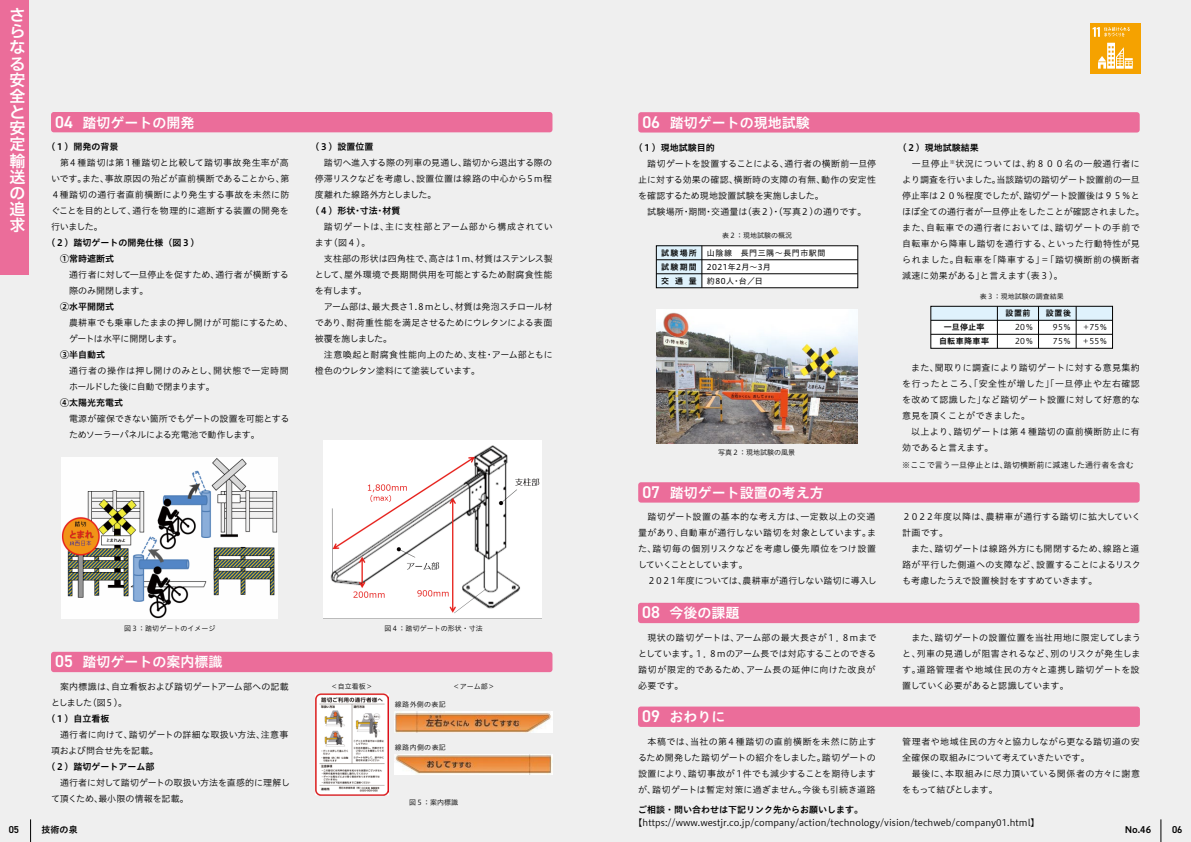
<style>
.page{position:relative;width:1191px;height:842px;background:#efefef}
.page>*{position:absolute;margin:0;border:0;box-sizing:border-box;transform-origin:0 0}
.t1{font:16px/16.2px "Hiragino UD Sans F Std W6";color:#fff;text-align:justify}
.t2{font:14px "Hiragino UD Sans Std W6";color:#fff}
.t3{font:600 10px "DIN2014";color:#000}
.t4{font:9px/16px "Hiragino UD Sans Std N W3";letter-spacing:.005em;color:#000}
.t5{font:9px/16px "Hiragino UD Sans Std N W3";letter-spacing:.035em;color:#000}
.t6{font:9px/16px "Hiragino UD Sans Std N W6";color:#000}
.t7{font:9px/16px "Hiragino UD Sans Std N W3";letter-spacing:-.03em;color:#000}
.t8{font:9px/16px "Hiragino UD Sans Std N W3";letter-spacing:-.02em;color:#000}
.t9{font:9px/16px "Hiragino UD Sans Std N W3";letter-spacing:.04em;color:#000}
.t10{font:9px/16px "Hiragino UD Sans Std N W3";letter-spacing:.025em;color:#000}
.t11{font:8px/14px "Hiragino UD Sans Std N W3";letter-spacing:.015em;color:#000}
.t12{font:8px/14px "Hiragino UD Sans Std N W4";letter-spacing:.06em;color:#000}
.t13{font:8px/14px "Hiragino UD Sans Std N W6";letter-spacing:.07em;color:#000;text-align:justify}
.t14{font:8px/14px "Hiragino UD Sans Std N W6";letter-spacing:.045em;color:#000;text-align:center}
.t15{font:7px "Hiragino UD Sans Std N W3";color:#000}
.t16{font:7px "Hiragino UD Sans Std N W3";letter-spacing:.045em;color:#000}
.t17{font:7px "Hiragino UD Sans Std N W3";letter-spacing:.05em;color:#000}
.s1{font-family:"DIN2014";font-weight:600;font-size:17px}
</style>
<div class="page">
<svg style="left:30px;top:819px;width:1px;height:23px"></svg>
<svg style="left:1160px;top:819px;width:1px;height:23px"></svg>
<div style="left:51px;top:652px;width:501px;height:20px;background:#eb6d9a;border-radius:3px"></div>
<div style="left:638px;top:112px;width:501px;height:21px;background:#eb6d9a;border-radius:3px"></div>
<div style="left:51px;top:112px;width:501px;height:20px;background:#eb6d9a;border-radius:3px"></div>
<img style="left:315px;top:693px;width:73px;height:103px">
<img style="left:395px;top:754px;width:157px;height:21px">
<img style="left:395px;top:712px;width:158px;height:20px">
<div style="left:1089px;top:23px;width:51px;height:51px;background:#f5a200"></div>
<svg style="left:1098px;top:43px;width:34px;height:26px"></svg>
<svg style="left:1092px;top:27px;width:37px;height:10px"></svg>
<img style="left:62px;top:457px;width:216px;height:162px">
<img style="left:324px;top:441px;width:217px;height:178px">
<div style="left:659px;top:246px;width:198px;height:42px;background:#fff"></div>
<div style="left:656px;top:246px;width:46px;height:42px;background:#dff2fc"></div>
<hr style="left:656px;top:259px;width:201px;height:1px;background:#000">
<hr style="left:656px;top:273px;width:201px;height:1px;background:#000">
<hr style="left:701px;top:246px;width:1px;height:42px;background:#000">
<div style="left:638px;top:482px;width:501px;height:21px;background:#eb6d9a;border-radius:3px"></div>
<div style="left:638px;top:603px;width:501px;height:20px;background:#eb6d9a;border-radius:3px"></div>
<div style="left:638px;top:706px;width:502px;height:21px;background:#eb6d9a;border-radius:3px"></div>
<div style="left:930px;top:306px;width:182px;height:42px;background:#fff"></div>
<div style="left:930px;top:306px;width:182px;height:14px;background:#dff2fc"></div>
<hr style="left:930px;top:320px;width:182px;height:1px;background:#000">
<hr style="left:930px;top:334px;width:182px;height:1px;background:#000">
<hr style="left:997px;top:306px;width:1px;height:42px;background:#000">
<hr style="left:1038px;top:306px;width:1px;height:42px;background:#000">
<hr style="left:1075px;top:306px;width:1px;height:42px;background:#000">
<div style="left:930px;top:306px;width:182px;height:43px;border:1px solid #000"></div>
<img style="left:656px;top:309px;width:201px;height:135px">
<div style="left:0;top:0;width:29px;height:275px;background:#eb6d9a"></div>
<h1 class="t1" style="left:9px;top:6px;width:17px">さらなる安全と安定輸送の追求</h1>
<h2 class="t2" style="left:55px;top:112px;width:141px"><span class="s1">04</span> 踏切ゲートの開発</h2>
<h2 class="t2" style="left:642px;top:112px;width:169px"><span class="s1">06</span> 踏切ゲートの現地試験</h2>
<p class="t6" style="left:47px;top:138px;width:73px">（１）開発の背景</p>
<p class="t4" style="left:51px;top:154px;width:240px;text-align:justify;text-indent:9px">第４種踏切は第１種踏切と比較して踏切事故発生率が高いです。また、事故原因の殆どが直前横断であることから、第４種踏切の通行者直前横断により発生する事故を未然に防ぐことを目的として、通行を物理的に遮断する装置の開発を行いました。　</p>
<p class="t6" style="left:60px;top:234px;width:141px;text-indent:-14px">（２）踏切ゲートの開発仕様（図３）<br>①常時遮断式</p>
<p class="t4" style="left:69px;top:266px;width:221px">通行者に対して一旦停止を促すため、通行者が横断する際のみ開閉します。</p>
<p class="t6" style="left:60px;top:298px;width:55px">②水平開閉式</p>
<p class="t8" style="left:69px;top:314px;width:226px">農耕車でも乗車したままの押し開けが可能にするため、ゲートは水平に開閉します。</p>
<p class="t6" style="left:60px;top:346px;width:46px">③半自動式</p>
<p class="t4" style="left:69px;top:362px;width:221px">通行者の操作は押し開けのみとし、開状態で一定時間ホールドした後に自動で閉まります。</p>
<p class="t6" style="left:60px;top:394px;width:64px">④太陽光充電式</p>
<p class="t7" style="left:69px;top:410px;width:222px">電源が確保できない箇所でもゲートの設置を可能とするためソーラーパネルによる充電池で動作します。</p>
<p class="t6" style="left:310px;top:138px;width:64px">（３）設置位置</p>
<p class="t4" style="left:315px;top:154px;width:239px;text-align:justify;text-indent:9px">踏切へ進入する際の列車の見通し、踏切から退出する際の停滞リスクなどを考慮し、設置位置は線路の中心から５ｍ程度離れた線路外方としました。</p>
<p class="t6" style="left:310px;top:202px;width:91px">（４）形状・寸法・材質</p>
<p class="t9" style="left:315px;top:218px;width:239px;text-indent:9px">踏切ゲートは、主に支柱部とアーム部から構成されています（図４）。</p>
<p class="t4" style="left:315px;top:250px;width:239px;text-align:justify;text-indent:9px">支柱部の形状は四角柱で、高さは１ｍ、材質はステンレス製として、屋外環境で長期間供用を可能とするため耐腐食性能を有します。</p>
<p class="t4" style="left:315px;top:298px;width:239px;text-align:justify;text-indent:9px">アーム部は、最大長さ１.８ｍとし、材質は発泡スチロール材であり、耐荷重性能を満足させるためにウレタンによる表面被覆を施しました。</p>
<p class="t4" style="left:315px;top:346px;width:239px;text-indent:9px">注意喚起と耐腐食性能向上のため、支柱・アーム部ともに橙色のウレタン塗料にて塗装しています。</p>
<p class="t6" style="left:634px;top:139px;width:82px">（１）現地試験目的</p>
<p class="t4" style="left:638px;top:155px;width:239px;text-align:justify;text-indent:9px">踏切ゲートを設置することによる、通行者の横断前一旦停止に対する効果の確認、横断時の支障の有無、動作の安定性を確認するため現地設置試験を実施しました。</p>
<p class="t4" style="left:647px;top:203px;width:220px">試験場所・期間・交通量は（表２）・（写真２）の通りです。</p>
<p class="t15" style="left:722px;top:230px;width:71px">表２：現地試験の概況</p>
<p class="t13" style="left:661px;top:245px;width:37px">試験場所試験期間交通量</p>
<p class="t12" style="left:707px;top:245px;width:120px">山陰線　長門三隅～長門市駅間<br>2021年2月～3月<br>約80人・台／日</p>
<p class="t15" style="left:718px;top:447px;width:78px">写真２：現地試験の風景</p>
<p class="t6" style="left:897px;top:139px;width:82px">（２）現地試験結果</p>
<p class="t5" style="left:902px;top:155px;width:244px">　一旦停止<sup>※</sup>状況については、約８００名の一般通行者により調査を行いました。当該踏切の踏切ゲート設置前の一旦停止率は２０％程度でしたが、踏切ゲート設置後は９５％とほぼ全ての通行者が一旦停止をしたことが確認されました。また、自転車での通行者においては、踏切ゲートの手前で自転車から降車し踏切を通行する、といった行動特性が見られました。自転車を「降車する」＝「踏切横断前の横断者減速に効果がある」と言えます（表３）。</p>
<p class="t15" style="left:979px;top:291px;width:85px">表３：現地試験の調査結果</p>
<p class="t14" style="left:939px;top:320px;width:51px">一旦停止率自転車降車率</p>
<p class="t13" style="left:1045px;top:306px;width:27px">設置後</p>
<p class="t11" style="left:1053px;top:320px;width:20px">95％<br>75％</p>
<p class="t11" style="left:1081px;top:320px;width:27px">＋75％＋55％</p>
<p class="t13" style="left:1005px;top:306px;width:27px">設置前</p>
<p class="t11" style="left:1015px;top:320px;width:20px">20％<br>20％</p>
<p class="t4" style="left:902px;top:359px;width:239px;text-align:justify;text-indent:9px">また、聞取りに調査により踏切ゲートに対する意見集約を行ったところ、「安全性が増した」「一旦停止や左右確認を改めて認識した」など踏切ゲート設置に対して好意的な意見を頂くことができました。</p>
<p class="t5" style="left:902px;top:423px;width:239px;text-indent:9px">以上より、踏切ゲートは第４種踏切の直前横断防止に有効であると言えます。</p>
<p class="t11" style="left:902px;top:458px;width:233px">※ここで言う一旦停止とは、踏切横断前に減速した通行者を含む</p>
<h2 class="t2" style="left:642px;top:482px;width:183px"><span class="s1">07</span> 踏切ゲート設置の考え方</h2>
<p class="t4" style="left:638px;top:508px;width:240px">　踏切ゲート設置の基本的な考え方は、一定数以上の交通量があり、自動車が通行しない踏切を対象としています。また、踏切毎の個別リスクなどを考慮し優先順位をつけ設置していくこととしています。<br>　２０２１年度については、農耕車が通行しない踏切に導入し</p>
<p class="t10" style="left:902px;top:509px;width:240px">２０２２年度以降は、農耕車が通行する踏切に拡大していく計画です。</p>
<p class="t4" style="left:902px;top:541px;width:240px;text-indent:9px">また、踏切ゲートは線路外方にも開閉するため、線路と道路が平行した側道への支障など、設置することによるリスクも考慮したうえで設置検討をすすめていきます。</p>
<h2 class="t2" style="left:642px;top:602px;width:99px"><span class="s1">08</span> 今後の課題</h2>
<p class="t4" style="left:638px;top:629px;width:240px;text-align:justify">　現状の踏切ゲートは、アーム部の最大長さが１．８ｍまでとしています。１．８ｍのアーム長では対応することのできる踏切が限定的であるため、アーム長の延伸に向けた改良が必要です。</p>
<p class="t4" style="left:902px;top:629px;width:240px">　また、踏切ゲートの設置位置を当社用地に限定してしまうと、列車の見通しが阻害されるなど、別のリスクが発生します。道路管理者や地域住民の方々と連携し踏切ゲートを設置していく必要があると認識しています。</p>
<h2 class="t2" style="left:642px;top:706px;width:85px"><span class="s1">09</span> おわりに</h2>
<p class="t4" style="left:638px;top:733px;width:240px;text-align:justify">　本稿では、当社の第４種踏切の直前横断を未然に防止するため開発した踏切ゲートの紹介をしました。踏切ゲートの設置により、踏切事故が１件でも減少することを期待しますが、踏切ゲートは暫定対策に過ぎません。今後も引続き道路</p>
<p class="t4" style="left:902px;top:733px;width:239px">管理者や地域住民の方々と協力しながら更なる踏切道の安全確保の取組みについて考えていきたいです。<br>　最後に、本取組みに尽力頂いている関係者の方々に謝意をもって結びとします。</p>
<p class="t15" style="left:124px;top:623px;width:92px">図３：踏切ゲートのイメージ</p>
<p class="t15" style="left:385px;top:623px;width:99px">図４：踏切ゲートの形状・寸法</p>
<h2 class="t2" style="left:55px;top:651px;width:169px"><span class="s1">05</span> 踏切ゲートの案内標識</h2>
<p class="t4" style="left:51px;top:678px;width:239px;text-indent:9px">案内標識は、自立看板および踏切ゲートアーム部への記載としました（図５）。</p>
<p class="t6" style="left:47px;top:710px;width:64px">（１）自立看板</p>
<p class="t4" style="left:51px;top:726px;width:239px;text-indent:9px">通行者に向けて、踏切ゲートの詳細な取扱い方法、注意事項および問合せ先を記載。</p>
<p class="t6" style="left:47px;top:758px;width:109px">（２）踏切ゲートアーム部</p>
<p class="t4" style="left:51px;top:774px;width:241px;text-indent:9px">通行者に対して踏切ゲートの取扱い方法を直感的に理解して頂くため、最小限の情報を記載。</p>
<p class="t15" style="left:331px;top:681px;width:43px">＜自立看板＞</p>
<p class="t15" style="left:453px;top:681px;width:43px">＜アーム部＞</p>
<p class="t16" style="left:395px;top:699px;width:53px">線路外側の表記</p>
<p class="t17" style="left:395px;top:742px;width:53px">線路内側の表記</p>
<p class="t15" style="left:409px;top:797px;width:50px">図５：案内標識</p>
<p class="t6" style="left:638px;top:801px;width:226px">ご相談・問い合わせは下記リンク先からお願いします。</p>
<p class="t4" style="left:633px;top:814px;width:407px">【https://www.westjr.co.jp/company/action/technology/vision/techweb/company01.html】</p>
<p class="t3" style="left:9px;top:823px;width:12px">05</p>
<p class="t6" style="left:42px;top:822px;width:38px">技術の泉</p>
<p class="t6" style="left:1124px;top:822px;width:28px">No.46</p>
<p class="t3" style="left:1172px;top:823px;width:12px">06</p>
</div>
